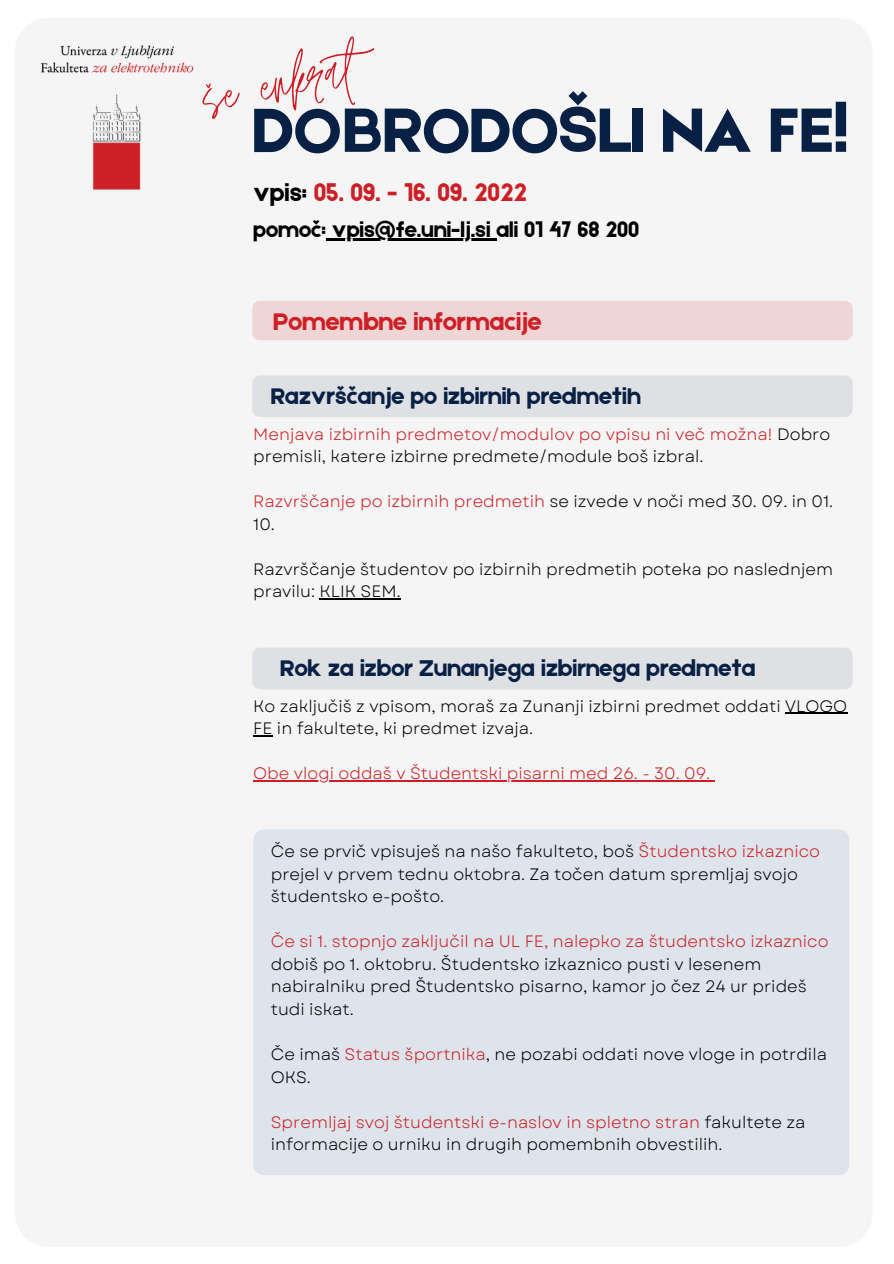
<style>
.page{position:relative;width:894px;height:1264px;background:#fff}
.page>*{position:absolute;margin:0;border:0;box-sizing:border-box;transform-origin:0 0}
.t1{font:91.65px "Jonathan";color:#cd1f25}
.t2{font:66.45px "Etna";color:#072044}
.t3{font:25.5px "Etna";color:#cd1f25}
.t4{font:24px "Etna";color:#072044}
.t5{font:22.5px "Etna";color:#000}
.t6{font:16.5px/22.5px "Garet";color:#000}
.t7{font:16.5px/22.5px "Garet";color:#cd1f25}
.s1{color:#000}
.s2{color:#cd1f25}
</style>
<div class="page">
<div style="left:15px;top:18px;width:857px;height:1228px;background:#f5f5f5;border-radius:34px"></div>
<div style="left:252px;top:301px;width:600px;height:39px;background:#efd5d6;border-radius:7px"></div>
<img style="left:40px;top:45px;width:154px;height:145px">
<div style="left:253px;top:829px;width:596px;height:346px;background:#dee4eb;border-radius:11px"></div>
<hr style="left:326px;top:239px;width:170px;height:2px;background:#000">
<div style="left:252px;top:375px;width:600px;height:42px;background:#dee0e4;border-radius:8px"></div>
<hr style="left:319px;top:598px;width:81px;height:1px;background:#000">
<div style="left:252px;top:647px;width:600px;height:42px;background:#dee0e4;border-radius:8px"></div>
<hr style="left:785px;top:712px;width:62px;height:2px;background:#000">
<svg style="left:253px;top:735px;width:19px;height:1px"></svg>
<hr style="left:253px;top:780px;width:457px;height:1px;background:#cd1f25">
<h1 class="t1" style="left:190px;top:49px;width:155px;rotate:-12deg">še enkrat</h1>
<h2 class="t2" style="left:252px;top:83px;width:597px">DOBRODOŠLI NA FE!</h2>
<h3 class="t3" style="left:253px;top:175px;width:275px"><span class="s1">vpis:</span> 05. 09. - 16. 09. 2022</h3>
<h3 class="t5" style="left:253px;top:213px;width:387px">pomoč: vpis@fe.uni-lj.si ali 01 47 68 200</h3>
<h3 class="t3" style="left:273px;top:303px;width:270px">Pomembne informacije</h3>
<h3 class="t4" style="left:271px;top:379px;width:372px">Razvrščanje po izbirnih predmetih</h3>
<p class="t6" style="left:253px;top:423px;width:578px"><span class="s2">Menjava izbirnih predmetov/modulov po vpisu ni več možna!</span> Dobro premisli, katere izbirne predmete/module boš izbral.</p>
<p class="t7" style="left:253px;top:490px;width:581px">Razvrščanje po izbirnih predmetih <span class="s1">se izvede v noči med 30. 09. in 01.<br>10.</span></p>
<p class="t6" style="left:253px;top:558px;width:581px">Razvrščanje študentov po izbirnih predmetih poteka po naslednjem pravilu: KLIK SEM.</p>
<h3 class="t4" style="left:280px;top:651px;width:476px">Rok za izbor Zunanjega izbirnega predmeta</h3>
<p class="t6" style="left:253px;top:694px;width:595px">Ko zaključiš z vpisom, moraš za Zunanji izbirni predmet oddati VLOGO<br>FE in fakultete, ki predmet izvaja.</p>
<p class="t7" style="left:253px;top:762px;width:458px">Obe vlogi oddaš v Študentski pisarni med 26. - 30. 09.</p>
<p class="t6" style="left:271px;top:840px;width:550px">Če se prvič vpisuješ na našo fakulteto, boš <span class="s2">Študentsko izkaznico </span>prejel v prvem tednu oktobra. Za točen datum spremljaj svojo študentsko e-pošto.</p>
<p class="t7" style="left:271px;top:930px;width:559px">Če si 1. stopnjo zaključil na UL FE, nalepko za študentsko izkaznico</p>
<p class="t6" style="left:271px;top:953px;width:537px">dobiš po 1. oktobru. Študentsko izkaznico pusti v lesenem nabiralniku pred Študentsko pisarno, kamor jo čez 24 ur prideš tudi iskat.</p>
<p class="t6" style="left:271px;top:1043px;width:557px">Če imaš <span class="s2">Status športnika</span>, ne pozabi oddati nove vloge in potrdila<br>OKS.</p>
<p class="t6" style="left:271px;top:1110px;width:536px"><span class="s2">Spremljaj svoj študentski e-naslov in spletno stran</span> fakultete za informacije o urniku in drugih pomembnih obvestilih.</p>
</div>
